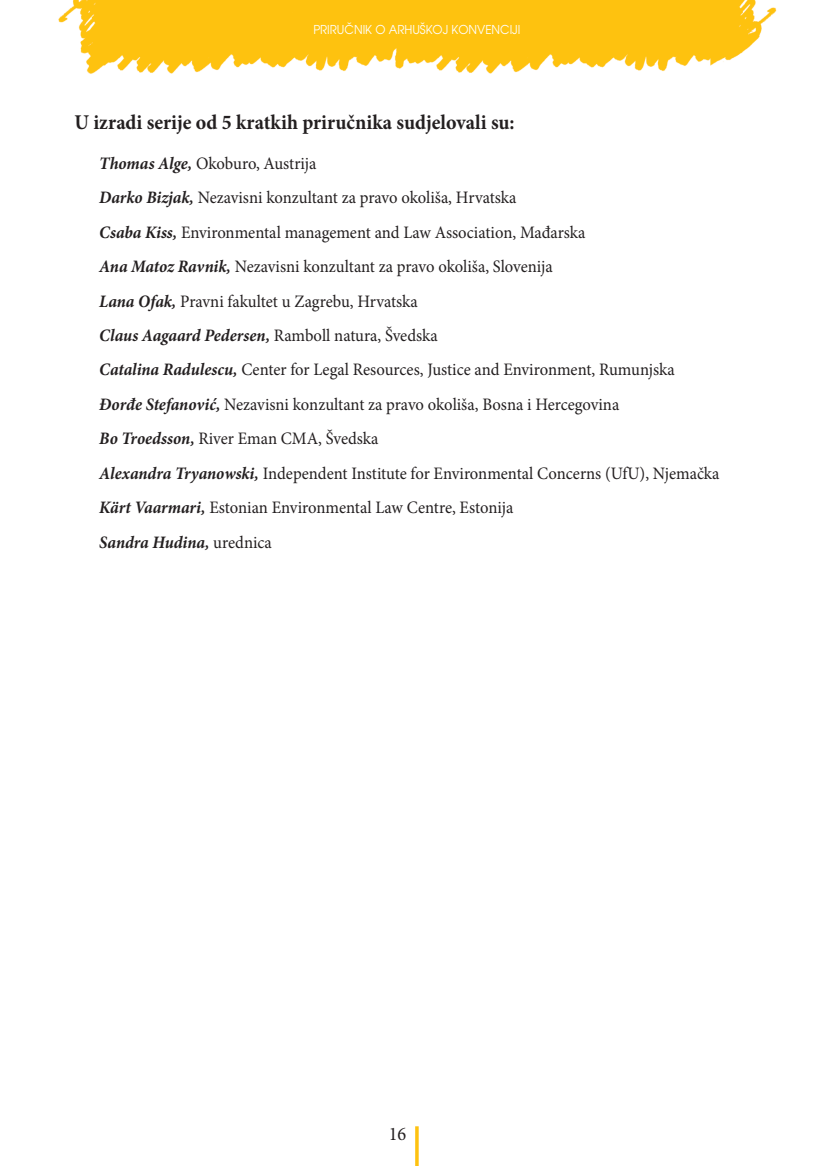
<style>
.page{position:relative;width:819px;height:1166px;background:#fff}
.page>*{position:absolute;margin:0;border:0;box-sizing:border-box;transform-origin:0 0}
.t1{font:700 21px "Minion Pro";color:#231f20;scale:.95 1}
.t2{font:19.25px "Minion Pro";color:#231f20;scale:.95 1}
.t3{font:17.5px/34.5px "Minion Pro";letter-spacing:-.005em;color:#231f20;scale:.95 1}
.t4{font:12.25px "Avant Garde Plain";color:#fff;scale:.95 1}
.s1{font-weight:700;font-style:italic}
</style>
<div class="page">
<img style="left:58px;top:0;width:718px;height:74px">
<hr style="left:415px;top:1126px;width:3px;height:40px;background:#fec210">
<p class="t4" style="left:313px;top:22px;width:219px">PRIRU»NIK O ARHU©KOJ KONVENCIJI</p>
<p class="t1" style="left:74px;top:115px;width:465px">U izradi serije od 5 kratkih priručnika sudjelovali su:</p>
<p class="t3" style="left:99px;top:147px;width:654px"><span class="s1">Thomas Alge,</span> Okoburo, Austrija<br><span class="s1">Darko Bizjak,</span> Nezavisni konzultant za pravo okoliša, Hrvatska<br><span class="s1">Csaba Kiss,</span> Environmental management and Law Association, Mađarska<br><span class="s1">Ana Matoz Ravnik,</span> Nezavisni konzultant za pravo okoliša, Slovenija<br><span class="s1">Lana Ofak,</span> Pravni fakultet u Zagrebu, Hrvatska<br><span class="s1">Claus Aagaard Pedersen,</span> Ramboll natura, Švedska<br><span class="s1">Catalina Radulescu,</span> Center for Legal Resources, Justice and Environment, Rumunjska <span class="s1">Đorđe Stefanović,</span> Nezavisni konzultant za pravo okoliša, Bosna i Hercegovina<br><span class="s1">Bo Troedsson,</span> River Eman CMA, Švedska<br><span class="s1">Alexandra Tryanowski,</span> Independent Institute for Environmental Concerns (UfU), Njemačka <span class="s1">Kärt Vaarmari,</span> Estonian Environmental Law Centre, Estonija<br><span class="s1">Sandra Hudina,</span> urednica</p>
<p class="t2" style="left:389px;top:1127px;width:20px">16</p>
</div>
